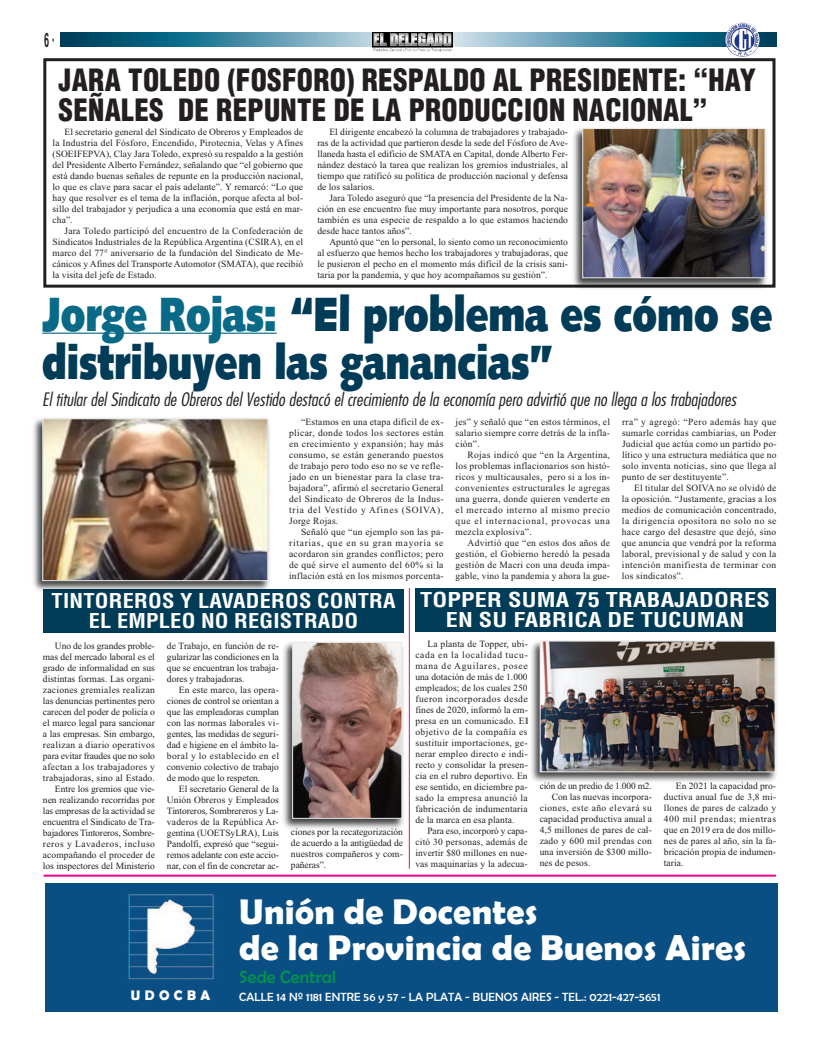
<style>
.page{position:relative;width:823px;height:1049px;background:#fff}
.page>*{position:absolute;margin:0;border:0;box-sizing:border-box;transform-origin:0 0}
.t1{font:900 48px/47.9px "Syntax Ultra Black Ultra";color:#003b57;scale:.77 1}
.t2{font:700 36px/36px "Berlin Sans FB Demi";letter-spacing:.01em;color:#fff}
.t3{font:900 condensed 30px/30px "Helv Cond Blk";letter-spacing:.01em;color:#231f20}
.t4{font:700 condensed 20px/20px "Helvetica";letter-spacing:.01em;color:#fff;text-align:center;scale:1.12 1}
.t5{font:700 condensed 20px/20px "Helvetica";letter-spacing:.01em;color:#fff;text-align:center;scale:1.21 1}
.t6{font:700 19.9px "Arial";color:#231f20;scale:.45 1}
.t7{font:18px "Futura Lt Cn BT Italic";color:#231f20;scale:1.05 1}
.t8{font:18px "Berlin Sans FB";letter-spacing:.01em;color:#00944a}
.t9{font:700 14px "Berlin Sans FB Demi";letter-spacing:.31em;color:#fff}
.t10{font:12px "Berlin Sans FB";letter-spacing:.01em;color:#fff}
.t11{font:9.5px/11px "Times New Roman";letter-spacing:.01em;color:#231f20;text-align:justify}
.t12{font:9.5px "Times New Roman";letter-spacing:-.01em;color:#231f20}
.t13{font:9.5px "Times New Roman";letter-spacing:.045em;color:#231f20}
.s1{color:#086a87}
</style>
<div class="page">
<div style="left:43px;top:589px;width:361px;height:44px;background:#003b57"></div>
<div style="left:43px;top:58px;width:732px;height:230px;border:3px solid #231f20"></div>
<svg style="left:61px;top:33px;width:715px;height:14px;background:#4789a1"></svg>
<img style="left:372px;top:33px;width:80px;height:19px">
<img style="left:725px;top:23px;width:34px;height:34px;border-radius:50%">
<hr style="left:44px;top:874px;width:731px;height:2px;background:#ed028c">
<div style="left:45px;top:883px;width:732px;height:129px;background:#0a4f84"></div>
<img style="left:127px;top:894px;width:89px;height:88px">
<img style="left:569px;top:128px;width:200px;height:161px">
<img style="left:584px;top:130px;width:179px;height:146px">
<div style="left:582px;top:128px;width:183px;height:150px;border:1px solid #e7e8e9"></div>
<img style="left:283px;top:642px;width:121px;height:187px">
<img style="left:294px;top:644px;width:106px;height:173px">
<div style="left:292px;top:642px;width:110px;height:177px;border:1px solid #e7e8e9"></div>
<hr style="left:42px;top:333px;width:234px;height:1px;background:#086a87">
<img style="left:33px;top:418px;width:237px;height:173px">
<img style="left:44px;top:420px;width:222px;height:159px">
<div style="left:42px;top:418px;width:226px;height:163px;border:1px solid #e7e8e9"></div>
<div style="left:414px;top:588px;width:361px;height:43px;background:#003b57"></div>
<img style="left:531px;top:641px;width:246px;height:141px">
<img style="left:541px;top:642px;width:232px;height:128px">
<div style="left:539px;top:640px;width:236px;height:132px;border:1px solid #e7e8e9"></div>
<hr style="left:409px;top:588px;width:1px;height:281px;background:#ed028c">
<h3 class="t6" style="left:44px;top:29px;width:25px">6 ·</h3>
<h3 class="t3" style="left:58px;top:66px;width:698px">JARA TOLEDO (FOSFORO) RESPALDO AL PRESIDENTE: “HAY<br>SEÑALES DE REPUNTE DE LA PRODUCCION NACIONAL”</h3>
<p class="t11" style="left:52px;top:126px;width:252px;text-indent:12px">El secretario general del Sindicato de Obreros y Empleados de la Industria del Fósforo, Encendido, Pirotecnia, Velas y Afines (SOEIFEPVA), Clay Jara Toledo, expresó su respaldo a la gestión del Presidente Alberto Fernández, señalando que “el gobierno que está dando buenas señales de repunte en la producción nacional, lo que es clave para sacar el país adelante”. Y remarcó: “Lo que hay que resolver es el tema de la inflación, porque afecta al bol&shy;sillo del trabajador y perjudica a una economía que está en mar&shy;cha”.</p>
<p class="t11" style="left:52px;top:225px;width:252px;text-indent:12px">Jara Toledo participó del encuentro de la Confederación de Sindicatos Industriales de la República Argentina (CSIRA), en el marco del 77° aniversario de la fundación del Sindicato de Me&shy;cánicos y Afines del Transporte Automotor (SMATA), que recibió la visita del jefe de Estado.</p>
<p class="t11" style="left:317px;top:126px;width:252px;text-indent:12px">El dirigente encabezó la columna de trabajadores y trabajado&shy;ras de la actividad que partieron desde la sede del Fósforo de Ave&shy;llaneda hasta el edificio de SMATA en Capital, donde Alberto Fer&shy;nández destacó la tarea que realizan los gremios industriales, al tiempo que ratificó su política de producción nacional y defensa de los salarios.</p>
<p class="t11" style="left:317px;top:192px;width:252px;text-indent:12px">Jara Toledo aseguró que “la presencia del Presidente de la Na&shy;ción en ese encuentro fue muy importante para nosotros, porque también es una especie de respaldo a lo que estamos haciendo desde hace tantos años”.</p>
<p class="t11" style="left:317px;top:236px;width:252px;text-indent:12px">Apuntó que “en lo personal, lo siento como un reconocimiento al esfuerzo que hemos hecho los trabajadores y trabajadoras, que le pusieron el pecho en el momento más difícil de la crisis sani&shy;taria por la pandemia, y que hoy acompañamos su gestión”.</p>
<h1 class="t1" style="left:42px;top:290px;width:948px"><span class="s1">Jorge Rojas:</span> “El problema es cómo se distribuyen las ganancias”</h1>
<h3 class="t7" style="left:42px;top:389px;width:661px">El titular del Sindicato de Obreros del Vestido destacó el crecimiento de la economía pero advirtió que no llega a los trabajadores</h3>
<p class="t11" style="left:289px;top:416px;width:156px;text-indent:12px">“Estamos en una etapa difícil de ex&shy;plicar, donde todos los sectores están en crecimiento y expansión; hay más consumo, se están generando puestos de trabajo pero todo eso no se ve refle&shy;jado en un bienestar para la clase tra&shy;bajadora”, afirmó el secretario General del Sindicato de Obreros de la Indus&shy;tria del Vestido y Afines (SOIVA), Jorge Rojas.</p>
<p class="t11" style="left:289px;top:526px;width:156px;text-indent:12px">Señaló que “un ejemplo son las pa&shy;ritarias, que en su gran mayoría se acordaron sin grandes conflictos; pero de qué sirve el aumento del 60% si la inflación está en los mismos porcenta-</p>
<p class="t11" style="left:455px;top:416px;width:156px">jes” y señaló que “en estos términos, el salario siempre corre detrás de la infla&shy;ción”.</p>
<p class="t11" style="left:455px;top:449px;width:156px;text-indent:12px">Rojas indicó que “en la Argentina, los problemas inflacionarios son histó&shy;ricos y multicausales, pero si a los in&shy;convenientes estructurales le agregas una guerra, donde quieren venderte en el mercado interno al mismo precio que el internacional, provocas una mezcla explosiva”.</p>
<p class="t11" style="left:455px;top:537px;width:156px;text-indent:12px">Advirtió que “en estos dos años de gestión, el Gobierno heredó la pesada gestión de Macri con una deuda impa&shy;gable, vino la pandemia y ahora la gue-</p>
<p class="t11" style="left:621px;top:416px;width:156px">rra” y agregó: “Pero además hay que sumarle corridas cambiarias, un Poder Judicial que actúa como un partido po&shy;lítico y una estructura mediática que no solo inventa noticias, sino que llega al punto de ser destituyente”.</p>
<p class="t11" style="left:621px;top:482px;width:156px;text-indent:12px">El titular del SOIVA no se olvidó de la oposición. “Justamente, gracias a los medios de comunicación concentrado, la dirigencia opositora no solo no se hace cargo del desastre que dejó, sino que anuncia que vendrá por la reforma laboral, previsional y de salud y con la intención manifiesta de terminar con los sindicatos”.</p>
<h3 class="t4" style="left:52px;top:591px;width:308px">TINTOREROS Y LAVADEROS CONTRA<br>EL EMPLEO NO REGISTRADO</h3>
<p class="t11" style="left:43px;top:640px;width:113px;text-align:right">Uno de los grandes proble&shy;mas del mercado laboral es el grado de informalidad en sus distintas formas. Las organi&shy;zaciones gremiales realizan las denuncias pertinentes pero carecen del poder de policía o el marco legal para sancionar a las empresas. Sin embargo, realizan a diario operativos para evitar fraudes que no solo afectan a los trabajadores y trabajadoras, sino al Estado.<br>Entre los gremios que vie&shy;nen realizando recorridas por las empresas de la actividad se encuentra el Sindicato de Tra&shy;bajadores Tintoreros, Sombre&shy;reros y Lavaderos, incluso acompañando el proceder de los inspectores del Ministerio</p>
<p class="t11" style="left:167px;top:640px;width:113px">de Trabajo, en función de re&shy;gularizar las condiciones en la que se encuentran los trabaja&shy;dores y trabajadoras.</p>
<p class="t11" style="left:167px;top:684px;width:113px;text-indent:12px">En este marco, las opera&shy;ciones de control se orientan a que las empleadoras cumplan con las normas laborales vi&shy;gentes, las medidas de seguri&shy;dad e higiene en el ámbito la&shy;boral y lo establecido en el convenio colectivo de trabajo de modo que lo respeten.</p>
<p class="t11" style="left:167px;top:783px;width:113px;text-indent:12px">El secretario General de la Unión Obreros y Empleados Tintoreros, Sombrereros y La&shy;vaderos de la República Ar&shy;gentina (UOETSyLRA), Luis Pandolfi, expresó que “segui&shy;remos adelante con este accio&shy;nar, con el fin de concretar ac-</p>
<p class="t11" style="left:291px;top:827px;width:113px">ciones por la recategorización de acuerdo a la antigüedad de nuestros compañeros y com&shy;pañeras”.</p>
<h3 class="t5" style="left:420px;top:590px;width:290px">TOPPER SUMA 75 TRABAJADORES<br>EN SU FABRICA DE TUCUMAN</h3>
<p class="t11" style="left:415px;top:638px;width:114px;text-indent:12px">La planta de Topper, ubi&shy;cada en la localidad tucu&shy;mana de Aguilares, posee una dotación de más de 1.000 empleados; de los cuales 250 fueron incorporados desde fines de 2020, informó la em&shy;presa en un comunicado. El objetivo de la compañía es sustituir importaciones, ge&shy;nerar empleo directo e indi&shy;recto y consolidar la presen&shy;cia en el rubro deportivo. En ese sentido, en diciembre pa&shy;sado la empresa anunció la fabricación de indumentaria de la marca en esa planta.</p>
<p class="t11" style="left:415px;top:825px;width:114px;text-indent:12px">Para eso, incorporó y capa&shy;citó 30 personas, además de invertir $80 millones en nue&shy;vas maquinarias y la adecua-</p>
<p class="t12" style="left:539px;top:780px;width:114px">ción de un predio de 1.000 m2.</p>
<p class="t11" style="left:551px;top:791px;width:102px">Con las nuevas incorpora-</p>
<p class="t13" style="left:539px;top:802px;width:114px">ciones, este año elevará su</p>
<p class="t11" style="left:539px;top:813px;width:114px">capacidad productiva anual a</p>
<p class="t11" style="left:539px;top:824px;width:114px">4,5 millones de pares de cal-</p>
<p class="t11" style="left:539px;top:835px;width:114px">zado y 600 mil prendas con</p>
<p class="t11" style="left:539px;top:846px;width:114px">una inversión de $300 millo-</p>
<p class="t11" style="left:539px;top:857px;width:52px">nes de pesos.</p>
<p class="t11" style="left:663px;top:780px;width:114px;text-indent:12px">En 2021 la capacidad pro&shy;ductiva anual fue de 3,8 mi&shy;llones de pares de calzado y 400 mil prendas; mientras que en 2019 era de dos millo&shy;nes de pares al año, sin la fa&shy;bricación propia de indumen&shy;taria.</p>
<h3 class="t9" style="left:131px;top:987px;width:81px">UDOCBA</h3>
<h2 class="t2" style="left:239px;top:894px;width:508px">Unión de Docentes<br>de la Provincia de Buenos Aires</h2>
<h3 class="t8" style="left:239px;top:966px;width:98px">Sede Central</h3>
<p class="t10" style="left:239px;top:990px;width:422px">CALLE 14 Nº 1181 ENTRE 56 y 57 - LA PLATA - BUENOS AIRES - TEL.: 0221-427-5651</p>
</div>
